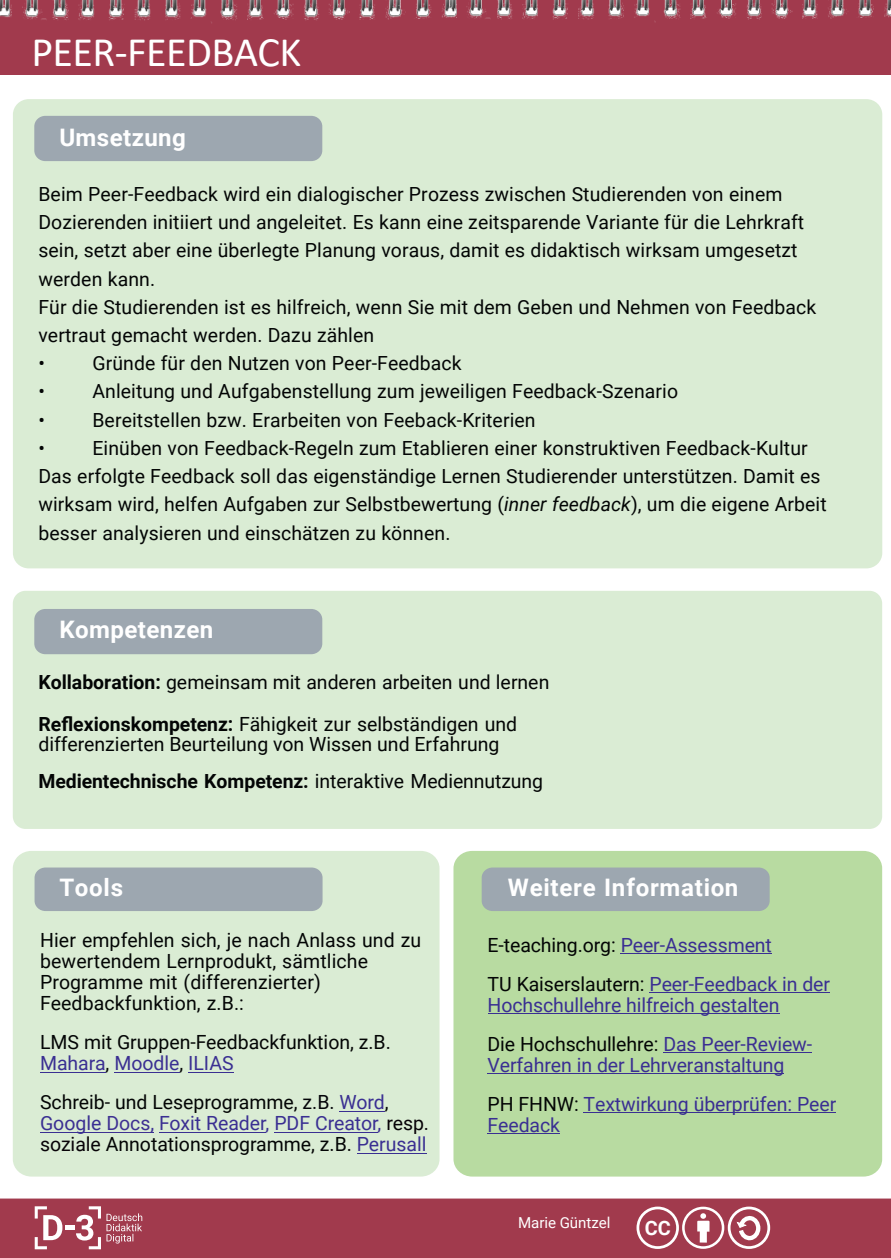
<style>
.page{position:relative;width:891px;height:1258px;background:#fff}
.page>*{position:absolute;margin:0;border:0;box-sizing:border-box;transform-origin:0 0}
.t1{font:42px "Calibri";letter-spacing:-.015em;color:#fff}
.t2{font:700 24px "Roboto";letter-spacing:.02em;color:#fff}
.t3{font:700 19.8px "Roboto";color:#fff}
.t4{font:19.5px/28.2px "Roboto";letter-spacing:.005em;color:#030505}
.t5{font:19.5px/39px "Roboto";letter-spacing:-.005em;color:#3a2f92}
.t6{font:15px "Roboto";letter-spacing:-.005em;color:#fff}
.s1{font-style:italic}
.s2{font-weight:700}
.s3{color:#3a2f92}
.s4{color:#030408}
.s5{color:#3e3092}
.s6{color:#070207}
.s7{color:#030505}
</style>
<div class="page">
<div style="left:0;top:1198px;width:891px;height:59px;background:#a13a4d"></div>
<svg style="left:35px;top:1205px;width:27px;height:43px"></svg>
<svg style="left:76px;top:1205px;width:25px;height:43px"></svg>
<hr style="left:65px;top:1225px;width:10px;height:4px;background:#fff">
<svg style="left:107px;top:1213px;width:35px;height:30px"></svg>
<div style="left:453px;top:850px;width:429px;height:326px;background:#b8dba1;border-radius:18px"></div>
<div style="left:13px;top:850px;width:427px;height:326px;background:#daecd4;border-radius:18px"></div>
<div style="left:13px;top:590px;width:869px;height:238px;background:#daecd4;border-radius:13px"></div>
<div style="left:13px;top:99px;width:869px;height:469px;background:#daecd4;border-radius:16px"></div>
<div style="left:482px;top:867px;width:288px;height:43px;background:#9da7b0;border-radius:11px"></div>
<div style="left:35px;top:867px;width:288px;height:43px;background:#9da7b0;border-radius:11px"></div>
<div style="left:34px;top:116px;width:288px;height:45px;background:#9da7b0;border-radius:11px"></div>
<div style="left:34px;top:609px;width:288px;height:45px;background:#9da7b0;border-radius:11px"></div>
<div style="left:0;top:0;width:891px;height:75px;background:#a13a4d"></div>
<div style="left:637px;top:1206px;width:42px;height:42px;border:3px solid #fff;border-radius:50%"></div>
<div style="left:682px;top:1206px;width:42px;height:42px;border:3px solid #fff;border-radius:50%"></div>
<div style="left:728px;top:1206px;width:42px;height:42px;border:3px solid #fff;border-radius:50%"></div>
<svg style="left:697px;top:1212px;width:13px;height:30px"></svg>
<svg style="left:736px;top:1215px;width:26px;height:27px"></svg>
<img style="left:456px;top:0;width:435px;height:22px">
<img style="left:0;top:0;width:456px;height:23px">
<hr style="left:40px;top:1071px;width:66px;height:1px;background:#3a2f92">
<hr style="left:114px;top:1071px;width:65px;height:1px;background:#3a2f92">
<hr style="left:188px;top:1071px;width:46px;height:1px;background:#3a2f92">
<hr style="left:339px;top:1110px;width:46px;height:1px;background:#3a2f92">
<hr style="left:40px;top:1131px;width:61px;height:1px;background:#3a2f92">
<hr style="left:101px;top:1131px;width:49px;height:1px;background:#3e3092">
<hr style="left:159px;top:1131px;width:107px;height:1px;background:#3a2f92">
<hr style="left:274px;top:1131px;width:104px;height:1px;background:#3a2f92">
<hr style="left:357px;top:1152px;width:70px;height:1px;background:#3a2f92">
<hr style="left:621px;top:953px;width:151px;height:1px;background:#3a2f92">
<hr style="left:650px;top:992px;width:180px;height:1px;background:#3a2f92">
<hr style="left:488px;top:1013px;width:291px;height:1px;background:#3a2f92">
<hr style="left:663px;top:1052px;width:149px;height:1px;background:#3a2f92">
<hr style="left:488px;top:1073px;width:296px;height:1px;background:#3a2f92">
<hr style="left:584px;top:1112px;width:252px;height:1px;background:#3a2f92">
<hr style="left:488px;top:1133px;width:72px;height:1px;background:#3a2f92">
<h1 class="t1" style="left:31px;top:34px;width:271px">PEER-FEEDBACK</h1>
<p class="t2" style="left:59px;top:127px;width:128px">Umsetzung</p>
<p class="t4" style="left:38px;top:182px;width:779px">Beim Peer-Feedback wird ein dialogischer Prozess zwischen Studierenden von einem Dozierenden initiiert und angeleitet. Es kann eine zeitsparende Variante für die Lehrkraft sein, setzt aber eine überlegte Planung voraus, damit es didaktisch wirksam umgesetzt werden kann.<br>Für die Studierenden ist es hilfreich, wenn Sie mit dem Geben und Nehmen von Feedback vertraut gemacht werden. Dazu zählen<br>•</p>
<p class="t4" style="left:92px;top:351px;width:371px">Gründe für den Nutzen von Peer-Feedback</p>
<p class="t4" style="left:38px;top:379px;width:8px">•</p>
<p class="t4" style="left:92px;top:379px;width:587px">Anleitung und Aufgabenstellung zum jeweiligen Feedback-Szenario</p>
<p class="t4" style="left:38px;top:407px;width:8px">•</p>
<p class="t4" style="left:92px;top:407px;width:445px">Bereitstellen bzw. Erarbeiten von Feeback-Kriterien</p>
<p class="t4" style="left:38px;top:436px;width:8px">•</p>
<p class="t4" style="left:38px;top:436px;width:790px;text-indent:54px">Einüben von Feedback-Regeln zum Etablieren einer konstruktiven Feedback-Kultur Das erfolgte Feedback soll das eigenständige Lernen Studierender unterstützen. Damit es wirksam wird, helfen Aufgaben zur Selbstbewertung (<span class="s1">inner feedback</span>), um die eigene Arbeit besser analysieren und einschätzen zu können.</p>
<p class="t2" style="left:59px;top:619px;width:155px">Kompetenzen</p>
<p class="t4" style="left:38px;top:663px;width:513px;line-height:42px"><span class="s2">Kollaboration:</span> gemeinsam mit anderen arbeiten und lernen<br><span class="s2">Reflexionskompetenz:</span> Fähigkeit zur selbständigen und</p>
<p class="t4" style="left:38px;top:726px;width:506px;line-height:37.5px">differenzierten Beurteilung von Wissen und Erfahrung<br><span class="s2">Medientechnische Kompetenz:</span> interaktive Mediennutzung</p>
<p class="t2" style="left:59px;top:878px;width:65px">Tools</p>
<p class="t4" style="left:40px;top:931px;width:383px;line-height:21px">Hier empfehlen sich, je nach Anlass und zu bewertendem Lernprodukt, sämtliche Programme mit (differenzierter)<br>Feedbackfunktion, z.B.:</p>
<p class="t4" style="left:40px;top:1033px;width:352px;line-height:21px">LMS mit Gruppen-Feedbackfunktion, z.B.<br><span class="s3">Mahara</span>, <span class="s3">Moodle</span>, <span class="s3">ILIAS</span></p>
<p class="t4" style="left:40px;top:1093px;width:390px;line-height:21px">Schreib- und Leseprogramme, <span class="s4">z.B.</span> <span class="s3">Word</span>,<br><span class="s3">Google</span> <span class="s5">Docs</span><span class="s3">, Foxit Reader, PDF Creator,</span> <span class="s6">resp. soziale</span> Annotationsprogramme, z.B. <span class="s3">Perusall</span></p>
<p class="t2" style="left:508px;top:878px;width:232px">Weitere Information</p>
<p class="t5" style="left:488px;top:927px;width:344px"><span class="s7">E-teaching.org:</span> Peer-Assessment<br><span class="s7">TU Kaiserslautern:</span> Peer-Feedback in der</p>
<p class="t5" style="left:488px;top:987px;width:326px">Hochschullehre hilfreich gestalten<br><span class="s7">Die Hochschullehre:</span> Das Peer-Review-</p>
<p class="t5" style="left:488px;top:1047px;width:350px">Verfahren in der Lehrveranstaltung<br><span class="s7">PH FHNW:</span> Textwirkung überprüfen: Peer</p>
<p class="t5" style="left:488px;top:1107px;width:74px">Feedack</p>
<p class="t6" style="left:518px;top:1216px;width:94px">Marie Güntzel</p>
<p class="t3" style="left:645px;top:1219px;width:27px">CC</p>
</div>
